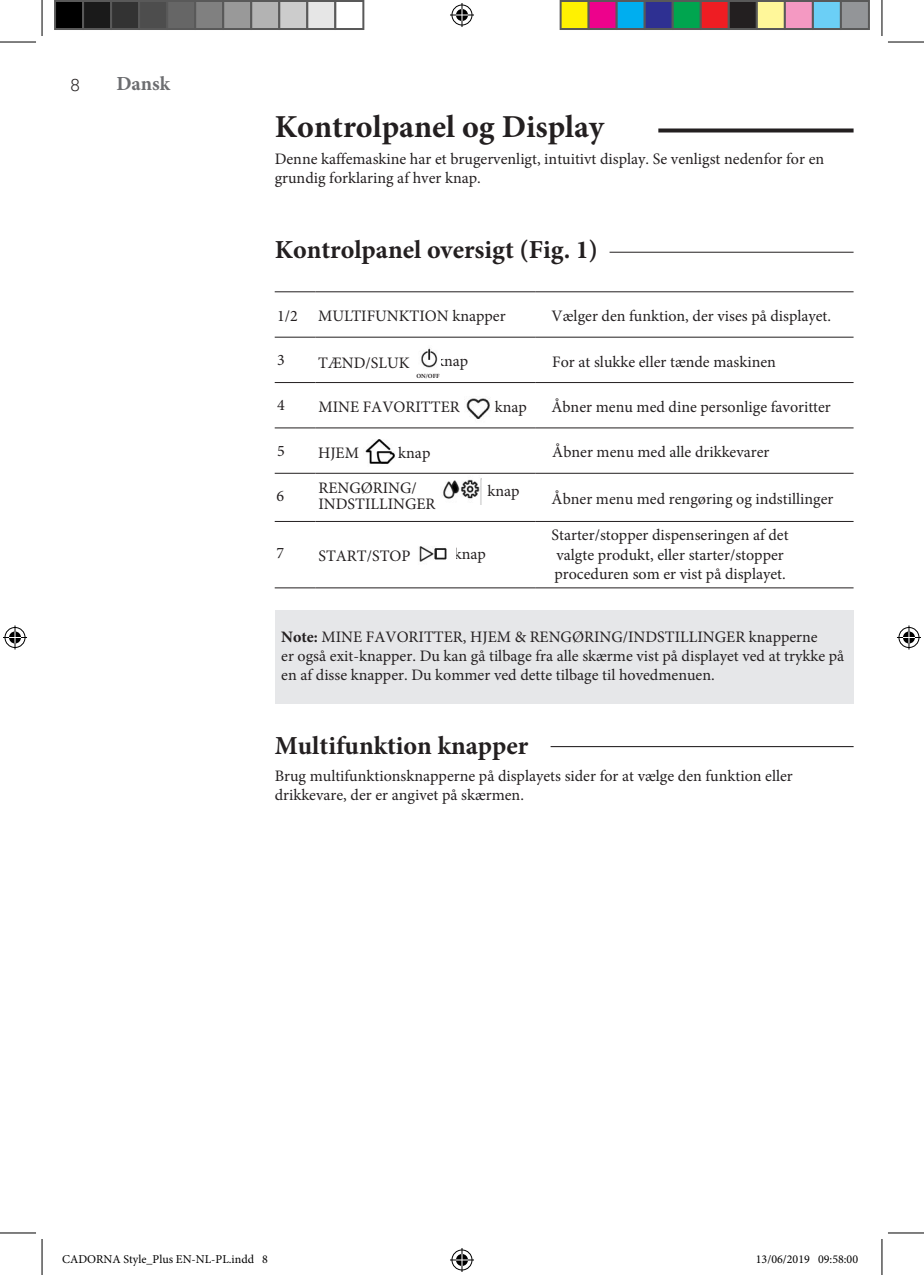
<style>
.page{position:relative;width:924px;height:1275px;background:#fff}
.page>*{position:absolute;margin:0;border:0;box-sizing:border-box;transform-origin:0 0}
.SottoTitolo{font:700 32px "Minion Pro";color:#231f20}
.SottoTitolo-2{font:700 26px "Minion Pro";color:#231f20}
.Corpo_Testo_RX36_GR{font:700 26px "Minion Pro";color:#231f20}
.t1{font:700 20px "Minion Pro";color:#6c6d70}
.t2{font:300 17px "Roboto";color:#231f20}
.Corpo_Testo{font:16px/19.2px "Minion Pro";color:#231f20}
.SottoTitolo-3{font:16px/19.2px "Minion Pro";color:#231f20}
.Corpo_Testo_RX36_GR-2{font:16px/19.2px "Minion Pro";color:#231f20}
.t3{font:12px "Minion Pro";color:#000}
.t4{font:600 8.4px "Myriad Pro";color:#231f20}
.t5{font:700 6.2px "Minion Pro";color:#231f20}
.s1{font-weight:700}
</style>
<div class="page">
<hr style="left:274px;top:337px;width:41px;height:1px;background:#231f20">
<hr style="left:315px;top:337px;width:220px;height:1px;background:#231f20">
<hr style="left:535px;top:337px;width:318px;height:1px;background:#231f20">
<hr style="left:274px;top:382px;width:41px;height:1px;background:#231f20">
<hr style="left:315px;top:382px;width:220px;height:1px;background:#231f20">
<hr style="left:535px;top:382px;width:318px;height:1px;background:#231f20">
<hr style="left:274px;top:427px;width:41px;height:1px;background:#231f20">
<hr style="left:315px;top:427px;width:220px;height:1px;background:#231f20">
<hr style="left:535px;top:427px;width:318px;height:1px;background:#231f20">
<hr style="left:274px;top:473px;width:41px;height:1px;background:#231f20">
<hr style="left:315px;top:473px;width:220px;height:1px;background:#231f20">
<hr style="left:535px;top:473px;width:318px;height:1px;background:#231f20">
<hr style="left:274px;top:521px;width:41px;height:1px;background:#231f20">
<hr style="left:315px;top:521px;width:220px;height:1px;background:#231f20">
<hr style="left:535px;top:521px;width:318px;height:1px;background:#231f20">
<hr style="left:274px;top:587px;width:41px;height:1px;background:#231f20">
<hr style="left:315px;top:587px;width:220px;height:1px;background:#231f20">
<hr style="left:535px;top:587px;width:318px;height:1px;background:#231f20">
<hr style="left:274px;top:291px;width:41px;height:1px;background:#231f20">
<hr style="left:315px;top:291px;width:220px;height:1px;background:#231f20">
<hr style="left:535px;top:291px;width:318px;height:1px;background:#231f20">
<div style="left:274px;top:610px;width:579px;height:93px;background:#e6e7e9"></div>
<svg style="left:658px;top:128px;width:195px;height:4px"></svg>
<hr style="left:550px;top:746px;width:303px;height:1px;background:#231f20">
<hr style="left:609px;top:252px;width:244px;height:1px;background:#231f20">
<hr style="left:0;top:42px;width:36px;height:1px;background:#000">
<hr style="left:887px;top:42px;width:36px;height:1px;background:#000">
<hr style="left:0;top:1232px;width:36px;height:1px;background:#000">
<hr style="left:887px;top:1232px;width:36px;height:1px;background:#000">
<hr style="left:42px;top:0;width:1px;height:36px;background:#000">
<hr style="left:42px;top:1239px;width:1px;height:36px;background:#000">
<hr style="left:881px;top:0;width:1px;height:36px;background:#000">
<hr style="left:881px;top:1239px;width:1px;height:36px;background:#000">
<svg style="left:450px;top:3px;width:24px;height:24px"></svg>
<svg style="left:450px;top:1248px;width:24px;height:24px"></svg>
<svg style="left:3px;top:625px;width:24px;height:24px"></svg>
<svg style="left:897px;top:625px;width:23px;height:24px"></svg>
<div style="left:55px;top:1px;width:28px;height:28px;background:#000"></div>
<div style="left:54px;top:0;width:30px;height:30px;border:2px solid #595959"></div>
<div style="left:83px;top:1px;width:28px;height:28px;background:#1a1a1a"></div>
<div style="left:82px;top:0;width:30px;height:30px;border:2px solid #595959"></div>
<div style="left:111px;top:1px;width:28px;height:28px;background:#333"></div>
<div style="left:110px;top:0;width:30px;height:30px;border:2px solid #595959"></div>
<div style="left:139px;top:1px;width:28px;height:28px;background:#4d4d4d"></div>
<div style="left:138px;top:0;width:30px;height:30px;border:2px solid #595959"></div>
<div style="left:167px;top:1px;width:28px;height:28px;background:#666"></div>
<div style="left:166px;top:0;width:30px;height:30px;border:2px solid #595959"></div>
<div style="left:195px;top:1px;width:28px;height:28px;background:#808080"></div>
<div style="left:194px;top:0;width:30px;height:30px;border:2px solid #595959"></div>
<div style="left:223px;top:1px;width:28px;height:28px;background:#999"></div>
<div style="left:222px;top:0;width:30px;height:30px;border:2px solid #595959"></div>
<div style="left:251px;top:1px;width:28px;height:28px;background:#b3b3b3"></div>
<div style="left:250px;top:0;width:30px;height:30px;border:2px solid #595959"></div>
<div style="left:279px;top:1px;width:28px;height:28px;background:#ccc"></div>
<div style="left:278px;top:0;width:30px;height:30px;border:2px solid #595959"></div>
<div style="left:307px;top:1px;width:28px;height:28px;background:#e6e6e6"></div>
<div style="left:306px;top:0;width:30px;height:30px;border:2px solid #595959"></div>
<div style="left:334px;top:0;width:30px;height:30px;border:2px solid #595959"></div>
<div style="left:560px;top:1px;width:28px;height:28px;background:#fff101"></div>
<div style="left:559px;top:0;width:30px;height:30px;border:2px solid #595959"></div>
<div style="left:588px;top:1px;width:28px;height:28px;background:#ed028c"></div>
<div style="left:587px;top:0;width:30px;height:30px;border:2px solid #595959"></div>
<div style="left:616px;top:1px;width:28px;height:28px;background:#00aeef"></div>
<div style="left:615px;top:0;width:30px;height:30px;border:2px solid #595959"></div>
<div style="left:644px;top:1px;width:28px;height:28px;background:#2e3092"></div>
<div style="left:643px;top:0;width:30px;height:30px;border:2px solid #595959"></div>
<div style="left:672px;top:1px;width:28px;height:28px;background:#00a54f"></div>
<div style="left:671px;top:0;width:30px;height:30px;border:2px solid #595959"></div>
<div style="left:700px;top:1px;width:28px;height:28px;background:#ee1d23"></div>
<div style="left:699px;top:0;width:30px;height:30px;border:2px solid #595959"></div>
<div style="left:728px;top:1px;width:28px;height:28px;background:#231f20"></div>
<div style="left:727px;top:0;width:30px;height:30px;border:2px solid #595959"></div>
<div style="left:756px;top:1px;width:28px;height:28px;background:#fff79a"></div>
<div style="left:755px;top:0;width:30px;height:30px;border:2px solid #595959"></div>
<div style="left:784px;top:1px;width:28px;height:28px;background:#f499c2"></div>
<div style="left:783px;top:0;width:30px;height:30px;border:2px solid #595959"></div>
<div style="left:812px;top:1px;width:28px;height:28px;background:#6bcff6"></div>
<div style="left:811px;top:0;width:30px;height:30px;border:2px solid #595959"></div>
<div style="left:840px;top:1px;width:28px;height:28px;background:#939598"></div>
<div style="left:839px;top:0;width:30px;height:30px;border:2px solid #595959"></div>
<div style="left:817px;top:1255px;width:6px;height:8px;border:1px solid #fff;border-radius:50%"></div>
<div style="left:852px;top:1255px;width:5px;height:8px;border:1px solid #fff;border-radius:50%"></div>
<svg style="left:818px;top:1255px;width:38px;height:8px"></svg>
<img style="left:421px;top:348px;width:17px;height:20px">
<img style="left:466px;top:398px;width:25px;height:21px">
<img style="left:365px;top:439px;width:30px;height:25px">
<img style="left:442px;top:478px;width:39px;height:26px">
<img style="left:419px;top:546px;width:28px;height:16px">
<p class="t2" style="left:70px;top:73px;width:11px">8</p>
<p class="t1" style="left:116px;top:69px;width:55px">Dansk</p>
<p class="SottoTitolo" style="left:274px;top:104px;width:330px">Kontrolpanel og Display</p>
<p class="SottoTitolo-3" style="left:274px;top:149px;width:551px">Denne kaffemaskine har et brugervenligt, intuitivt display. Se venligst nedenfor for en grundig forklaring af hver knap.</p>
<p class="SottoTitolo-2" style="left:274px;top:232px;width:325px">Kontrolpanel oversigt (Fig. 1)</p>
<p class="Corpo_Testo" style="left:277px;top:306px;width:22px">1/2</p>
<p class="Corpo_Testo" style="left:277px;top:350px;width:9px">3</p>
<p class="Corpo_Testo" style="left:277px;top:395px;width:9px">4</p>
<p class="Corpo_Testo" style="left:277px;top:441px;width:9px">5</p>
<p class="Corpo_Testo" style="left:276px;top:486px;width:9px">6</p>
<p class="Corpo_Testo" style="left:276px;top:544px;width:9px">7</p>
<p class="Corpo_Testo" style="left:318px;top:307px;width:189px">MULTIFUNKTION knapper</p>
<p class="Corpo_Testo" style="left:551px;top:306px;width:281px">Vælger den funktion, der vises på displayet.</p>
<p class="Corpo_Testo" style="left:318px;top:354px;width:93px">TÆND/SLUK</p>
<p class="t5" style="left:416px;top:372px;width:25px">ON/OFF</p>
<p class="Corpo_Testo" style="left:436px;top:352px;width:34px">knap</p>
<p class="Corpo_Testo" style="left:552px;top:352px;width:225px">For at slukke eller tænde maskinen</p>
<p class="Corpo_Testo" style="left:318px;top:397px;width:143px">MINE FAVORITTER</p>
<p class="Corpo_Testo" style="left:551px;top:397px;width:281px">Åbner menu med dine personlige favoritter</p>
<p class="Corpo_Testo" style="left:318px;top:443px;width:42px">HJEM</p>
<p class="Corpo_Testo" style="left:398px;top:444px;width:34px">knap</p>
<p class="Corpo_Testo" style="left:552px;top:442px;width:219px">Åbner menu med alle drikkevarer</p>
<p class="Corpo_Testo" style="left:318px;top:478px;width:100px">RENGØRING/</p>
<p class="Corpo_Testo" style="left:318px;top:494px;width:119px">INDSTILLINGER</p>
<p class="Corpo_Testo" style="left:494px;top:397px;width:34px">knap</p>
<p class="Corpo_Testo" style="left:487px;top:481px;width:34px">knap</p>
<p class="Corpo_Testo" style="left:551px;top:489px;width:283px">Åbner menu med rengøring og indstillinger</p>
<p class="Corpo_Testo" style="left:318px;top:546px;width:94px">START/STOP</p>
<p class="Corpo_Testo" style="left:453px;top:544px;width:34px">knap</p>
<p class="Corpo_Testo" style="left:551px;top:526px;width:238px">Starter/stopper dispenseringen af det valgte produkt, eller starter/stopper proceduren som er vist på displayet.</p>
<p class="Corpo_Testo" style="left:281px;top:627px;width:564px"><span class="s1">Note:</span> MINE FAVORITTER, HJEM &amp; RENGØRING/INDSTILLINGER knapperne<br>er også exit-knapper. Du kan gå tilbage fra alle skærme vist på displayet ved at trykke på en af disse knapper. Du kommer ved dette tilbage til hovedmenuen.</p>
<p class="t4" style="left:494px;top:642px;width:9px">es</p>
<p class="Corpo_Testo_RX36_GR" style="left:274px;top:727px;width:255px">Multifunktion knapper</p>
<p class="Corpo_Testo_RX36_GR-2" style="left:274px;top:766px;width:519px">Brug multifunktionsknapperne på displayets sider for at vælge den funktion eller drikkevare, der er angivet på skærmen.</p>
<p class="t3" style="left:62px;top:1251px;width:207px">CADORNA Style_Plus EN-NL-PL.indd 8</p>
<p class="t3" style="left:755px;top:1251px;width:104px">13/06/2019 09:58:00</p>
</div>
